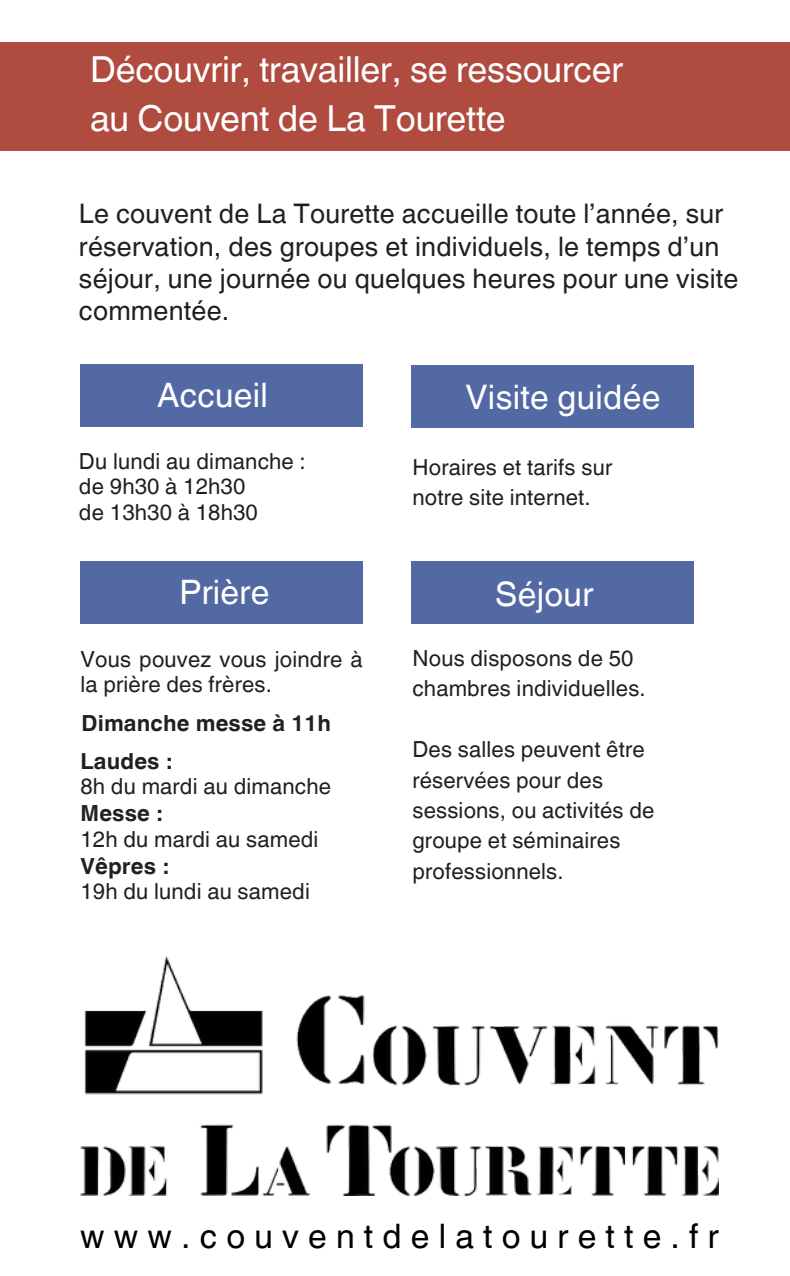
<style>
.page{position:relative;width:790px;height:1276px;background:#fff}
.page>*{position:absolute;margin:0;border:0;box-sizing:border-box;transform-origin:0 0}
.t1{font:35.77px/49.1px "Helvetica World";letter-spacing:-.005em;color:#fff}
.t2{font:33.75px "Helvetica World";letter-spacing:.01em;color:#fff}
.t3{font:33.75px "Helvetica World";letter-spacing:.275em;color:#000}
.t4{font:27px/31.9px "Helvetica World";letter-spacing:.01em;color:#231f20}
.t5{font:22.05px/30.4px "Helvetica World";letter-spacing:.01em;color:#231f20}
.t6{font:700 22.05px/38px "Helvetica World";letter-spacing:.01em;color:#231f20}
</style>
<div class="page">
<div style="left:80px;top:364px;width:283px;height:62px;background:#5369a3"></div>
<div style="left:80px;top:562px;width:283px;height:62px;background:#5369a3"></div>
<div style="left:411px;top:366px;width:283px;height:62px;background:#5369a3"></div>
<img style="left:80px;top:956px;width:638px;height:240px">
<div style="left:0;top:42px;width:790px;height:108px;background:#af4b3f"></div>
<div style="left:411px;top:562px;width:283px;height:62px;background:#5369a3"></div>
<h1 class="t1" style="left:90px;top:45px;width:534px">Découvrir, travailler, se ressourcer au Couvent de La Tourette</h1>
<p class="t4" style="left:79px;top:198px;width:661px">Le couvent de La Tourette accueille toute l’année, sur réservation, des groupes et individuels, le temps d’un séjour, une journée ou quelques heures pour une visite commentée.</p>
<h2 class="t2" style="left:157px;top:375px;width:112px">Accueil</h2>
<h2 class="t2" style="left:465px;top:377px;width:196px">Visite guidée</h2>
<p class="t5" style="left:79px;top:449px;width:228px;line-height:25.2px">Du lundi au dimanche : de 9h30 à 12h30<br>de 13h30 à 18h30</p>
<p class="t5" style="left:412px;top:452px;width:201px">Horaires et tarifs sur notre site internet.</p>
<h2 class="t2" style="left:180px;top:572px;width:91px">Prière</h2>
<h2 class="t2" style="left:495px;top:574px;width:100px">Séjour</h2>
<p class="t5" style="left:412px;top:643px;width:235px">Nous disposons de 50 chambres individuelles.</p>
<p class="t5" style="left:80px;top:646px;width:284px;line-height:25.2px">Vous pouvez vous joindre à la prière des frères.</p>
<p class="t6" style="left:80px;top:702px;width:252px">Dimanche messe à 11h<br>Laudes :</p>
<p class="t5" style="left:80px;top:771px;width:252px">8h du mardi au dimanche</p>
<p class="t6" style="left:80px;top:792px;width:83px">Messe :</p>
<p class="t5" style="left:80px;top:824px;width:239px">12h du mardi au samedi</p>
<p class="t6" style="left:80px;top:844px;width:90px">Vêpres :</p>
<p class="t5" style="left:80px;top:876px;width:231px">19h du lundi au samedi</p>
<p class="t5" style="left:412px;top:734px;width:243px">Des salles peuvent être réservées pour des sessions, ou activités de groupe et séminaires professionnels.</p>
<h2 class="t3" style="left:80px;top:1216px;width:640px">www.couventdelatourette.fr</h2>
</div>
